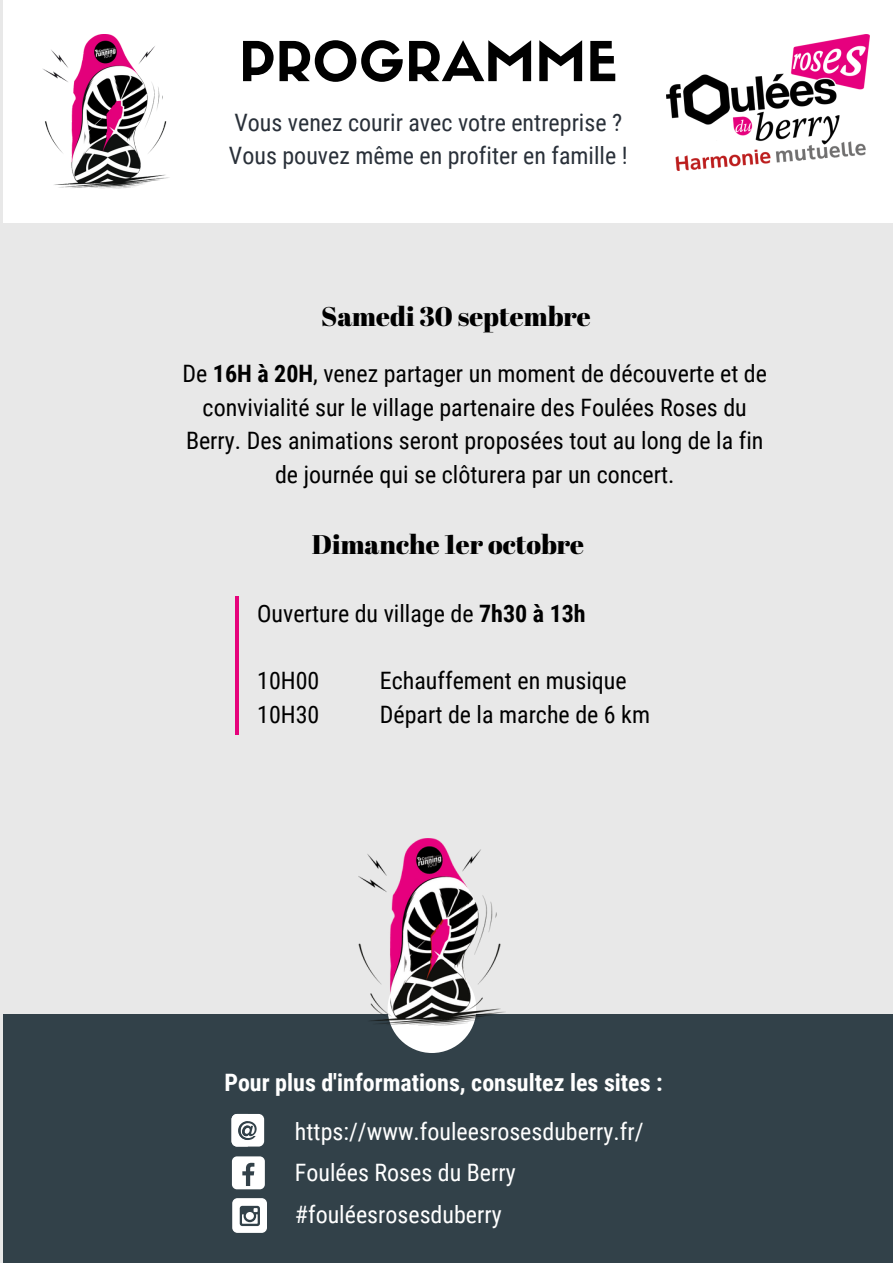
<style>
.page{position:relative;width:893px;height:1264px;background:#fff}
.page>*{position:absolute;margin:0;border:0;box-sizing:border-box;transform-origin:0 0}
.t1{font:54px "Sifonn Basic";letter-spacing:.01em;color:#000}
.t2{font:27px "Abril Fatface";color:#000}
.t3{font:24px/33.5px "Roboto Condensed";color:#000;text-align:center}
.t4{font:24px "Roboto Condensed";color:#fff}
.t5{font:24px "Roboto Condensed";color:#293039}
.t6{font:700 24px "Roboto Condensed";color:#fff}
.s1{font-weight:700}
</style>
<div class="page">
<div style="left:0;top:0;width:892px;height:1262px;background:#e8e8e8"></div>
<div style="left:3px;top:1014px;width:889px;height:248px;background:#324149"></div>
<div style="left:387px;top:964px;width:89px;height:88px;background:#fff;border-radius:50%"></div>
<div style="left:3px;top:0;width:889px;height:223px;background:#fff"></div>
<hr style="left:236px;top:595px;width:3px;height:139px;background:#e5037b">
<div style="left:232px;top:1156px;width:33px;height:33px;background:#fff;border-radius:5px"></div>
<svg style="left:242px;top:1162px;width:12px;height:23px"></svg>
<div style="left:231px;top:1113px;width:33px;height:33px;background:#fff;border-radius:5px"></div>
<svg style="left:231px;top:1113px;width:25px;height:33px"></svg>
<div style="left:232px;top:1198px;width:35px;height:34px;background:#fff;border-radius:5px"></div>
<svg style="left:240px;top:1205px;width:20px;height:20px"></svg>
<img style="left:358px;top:838px;width:147px;height:187px">
<img style="left:666px;top:34px;width:203px;height:136px">
<img style="left:43px;top:34px;width:127px;height:154px">
<p class="t1" style="left:239px;top:41px;width:380px">PROGRAMME</p>
<p class="t5" style="left:234px;top:109px;width:389px">Vous venez courir avec votre entreprise ?</p>
<p class="t5" style="left:229px;top:142px;width:400px">Vous pouvez même en profiter en famille !</p>
<p class="t2" style="left:321px;top:297px;width:271px">Samedi 30 septembre</p>
<p class="t3" style="left:182px;top:357px;width:586px">De <span class="s1">16H à 20H</span>, venez partager un moment de découverte et de convivialité sur le village partenaire des Foulées Roses du Berry. Des animations seront proposées tout au long de la fin de journée qui se clôturera par un concert.</p>
<p class="t2" style="left:312px;top:525px;width:274px">Dimanche 1er octobre</p>
<p class="t3" style="left:257px;top:597px;width:330px">Ouverture du village de <span class="s1">7h30 à 13h</span></p>
<p class="t3" style="left:257px;top:664px;width:64px">10H00</p>
<p class="t3" style="left:380px;top:664px;width:248px">Echauffement en musique</p>
<p class="t3" style="left:257px;top:697px;width:64px">10H30</p>
<p class="t3" style="left:380px;top:697px;width:272px">Départ de la marche de 6 km</p>
<p class="t6" style="left:224px;top:1068px;width:440px">Pour plus d'informations, consultez les sites :</p>
<p class="t4" style="left:295px;top:1117px;width:350px">https://www.fouleesrosesduberry.fr/</p>
<p class="t4" style="left:295px;top:1158px;width:222px">Foulées Roses du Berry</p>
<p class="t4" style="left:295px;top:1200px;width:208px">#fouléesrosesduberry</p>
</div>
